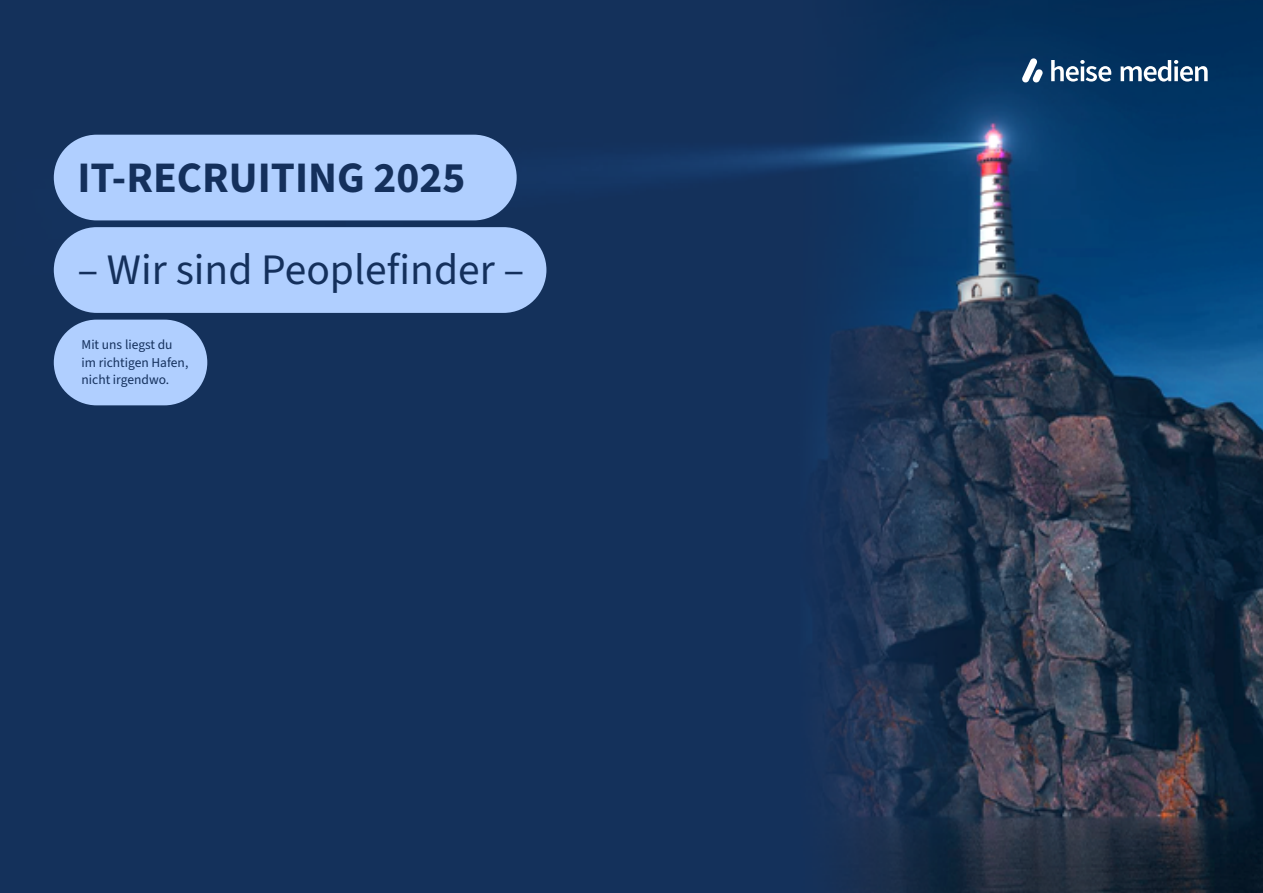
<style>
.page{position:relative;width:1263px;height:893px;background:#fff}
.page>*{position:absolute;margin:0;border:0;box-sizing:border-box;transform-origin:0 0}
.t1{font:43.5px "Source Sans 3";color:#14305c}
.t2{font:700 43.5px "Source Sans 3";color:#14305c}
.t3{font:13.5px/17.2px "Source Sans 3";color:#14305c}
</style>
<div class="page">
<img style="left:0;top:0;width:1263px;height:893px">
<svg style="left:1022px;top:58px;width:21px;height:25px"></svg>
<svg style="left:1051px;top:60px;width:60px;height:22px"></svg>
<svg style="left:1121px;top:60px;width:86px;height:22px"></svg>
<div style="left:54px;top:227px;width:492px;height:86px;background:#b0cfff;border-radius:43px"></div>
<div style="left:54px;top:320px;width:153px;height:85px;background:#b0cfff;border-radius:43px"></div>
<div style="left:54px;top:135px;width:463px;height:85px;background:#b0cfff;border-radius:43px"></div>
<h1 class="t2" style="left:77px;top:149px;width:389px">IT-RECRUITING 2025</h1>
<h1 class="t1" style="left:77px;top:242px;width:448px">– Wir sind Peoplefinder –</h1>
<p class="t3" style="left:82px;top:336px;width:108px">Mit uns liegst du im richtigen Hafen, nicht irgendwo.</p>
</div>
